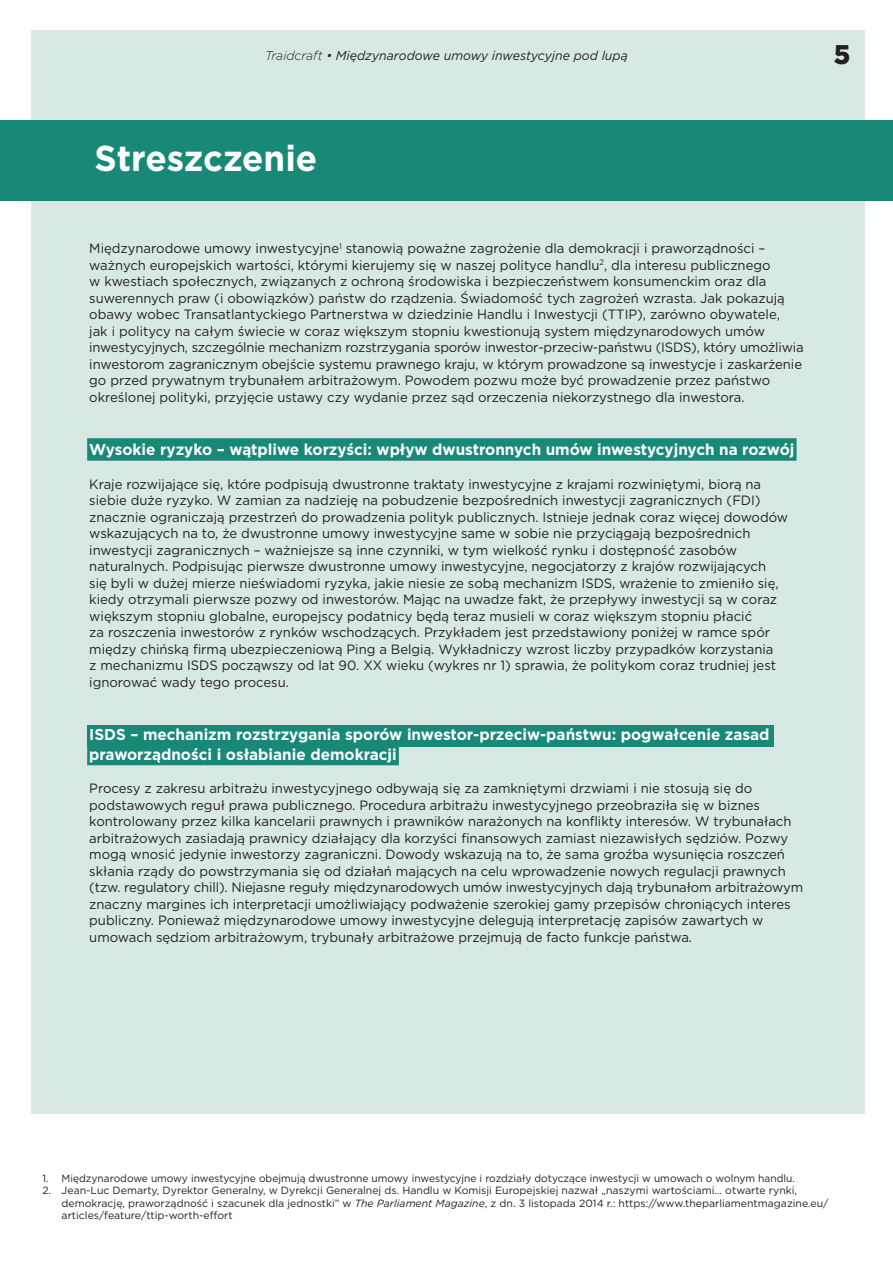
<style>
.page{position:relative;width:893px;height:1263px;background:#fff}
.page>*{position:absolute;margin:0;border:0;box-sizing:border-box;transform-origin:0 0}
.header_30pt_bold{font:700 36px "Gotham";color:#fff}
.t1{font:900 27px "Gotham";color:#231f20}
.sub_subhead{font:700 15.75px/19.5px "Gotham";color:#fff}
.body_text{font:13.5px/16.5px "Gotham";color:#231f20}
.t2{font:italic 12.75px "Gotham";color:#231f20}
.footnotes{font:10.5px/12.5px "Gotham";color:#231f20}
.s1{font-weight:300}
.s2{font-style:italic}
</style>
<div class="page">
<div style="left:31px;top:30px;width:833px;height:1203px;background:#d8e8e4"></div>
<div style="left:16px;top:1114px;width:863px;height:137px;background:#fff"></div>
<div style="left:87px;top:725px;width:687px;height:21px;background:#178976"></div>
<div style="left:0;top:121px;width:893px;height:80px;background:#178976"></div>
<div style="left:87px;top:438px;width:709px;height:23px;background:#178976"></div>
<div style="left:87px;top:743px;width:312px;height:22px;background:#178976"></div>
<p class="t2" style="left:265px;top:48px;width:364px"><span class="s1">Traidcraft •</span> Międzynarodowe umowy inwestycyjne pod lupą</p>
<h2 class="t1" style="left:834px;top:36px;width:18px">5</h2>
<p class="header_30pt_bold" style="left:95px;top:135px;width:224px">Streszczenie</p>
<p class="body_text" style="left:89px;top:240px;width:716px">Międzynarodowe umowy inwestycyjne<sup>1</sup> stanowią poważne zagrożenie dla demokracji i praworządności – ważnych europejskich wartości, którymi kierujemy się w naszej polityce handlu<sup>2</sup>, dla interesu publicznego<br>w kwestiach społecznych, związanych z ochroną środowiska i bezpieczeństwem konsumenckim oraz dla suwerennych praw (i obowiązków) państw do rządzenia. Świadomość tych zagrożeń wzrasta. Jak pokazują obawy wobec Transatlantyckiego Partnerstwa w dziedzinie Handlu i Inwestycji (TTIP), zarówno obywatele,<br>jak i politycy na całym świecie w coraz większym stopniu kwestionują system międzynarodowych umów inwestycyjnych, szczególnie mechanizm rozstrzygania sporów inwestor-przeciw-państwu (ISDS), który umożliwia inwestorom zagranicznym obejście systemu prawnego kraju, w którym prowadzone są inwestycje i zaskarżenie go przed prywatnym trybunałem arbitrażowym. Powodem pozwu może być prowadzenie przez państwo określonej polityki, przyjęcie ustawy czy wydanie przez sąd orzeczenia niekorzystnego dla inwestora.</p>
<p class="sub_subhead" style="left:89px;top:440px;width:707px">Wysokie ryzyko – wątpliwe korzyści: wpływ dwustronnych umów inwestycyjnych na rozwój</p>
<p class="body_text" style="left:89px;top:475px;width:700px">Kraje rozwijające się, które podpisują dwustronne traktaty inwestycyjne z krajami rozwiniętymi, biorą na siebie duże ryzyko. W zamian za nadzieję na pobudzenie bezpośrednich inwestycji zagranicznych (FDI) znacznie ograniczają przestrzeń do prowadzenia polityk publicznych. Istnieje jednak coraz więcej dowodów wskazujących na to, że dwustronne umowy inwestycyjne same w sobie nie przyciągają bezpośrednich inwestycji zagranicznych – ważniejsze są inne czynniki, w tym wielkość rynku i dostępność zasobów naturalnych. Podpisując pierwsze dwustronne umowy inwestycyjne, negocjatorzy z krajów rozwijających<br>się byli w dużej mierze nieświadomi ryzyka, jakie niesie ze sobą mechanizm ISDS, wrażenie to zmieniło się, kiedy otrzymali pierwsze pozwy od inwestorów. Mając na uwadze fakt, że przepływy inwestycji są w coraz większym stopniu globalne, europejscy podatnicy będą teraz musieli w coraz większym stopniu płacić<br>za roszczenia inwestorów z rynków wschodzących. Przykładem jest przedstawiony poniżej w ramce spór między chińską firmą ubezpieczeniową Ping a Belgią. Wykładniczy wzrost liczby przypadków korzystania<br>z mechanizmu ISDS począwszy od lat 90. XX wieku (wykres nr 1) sprawia, że politykom coraz trudniej jest ignorować wady tego procesu.</p>
<p class="sub_subhead" style="left:89px;top:725px;width:682px">ISDS – mechanizm rozstrzygania sporów inwestor-przeciw-państwu: pogwałcenie zasad praworządności i osłabianie demokracji</p>
<p class="body_text" style="left:89px;top:780px;width:715px">Procesy z zakresu arbitrażu inwestycyjnego odbywają się za zamkniętymi drzwiami i nie stosują się do podstawowych reguł prawa publicznego. Procedura arbitrażu inwestycyjnego przeobraziła się w biznes kontrolowany przez kilka kancelarii prawnych i prawników narażonych na konflikty interesów. W trybunałach arbitrażowych zasiadają prawnicy działający dla korzyści finansowych zamiast niezawisłych sędziów. Pozwy mogą wnosić jedynie inwestorzy zagraniczni. Dowody wskazują na to, że sama groźba wysunięcia roszczeń skłania rządy do powstrzymania się od działań mających na celu wprowadzenie nowych regulacji prawnych (tzw. regulatory chill). Niejasne reguły międzynarodowych umów inwestycyjnych dają trybunałom arbitrażowym znaczny margines ich interpretacji umożliwiający podważenie szerokiej gamy przepisów chroniących interes publiczny. Ponieważ międzynarodowe umowy inwestycyjne delegują interpretację zapisów zawartych w umowach sędziom arbitrażowym, trybunały arbitrażowe przejmują de facto funkcje państwa.</p>
<p class="footnotes" style="left:43px;top:1171px;width:754px">1. Międzynarodowe umowy inwestycyjne obejmują dwustronne umowy inwestycyjne i rozdziały dotyczące inwestycji w umowach o wolnym handlu.</p>
<p class="footnotes" style="left:62px;top:1184px;width:768px;text-indent:-19px">2. Jean-Luc Demarty, Dyrektor Generalny, w Dyrekcji Generalnej ds. Handlu w Komisji Europejskiej nazwał „naszymi wartościami… otwarte rynki, demokrację, praworządność i szacunek dla jednostki” w <span class="s2">The Parliament Magazine</span>, z dn. 3 listopada 2014 r.: https://www.theparliamentmagazine.eu/ articles/feature/ttip-worth-effort</p>
</div>
